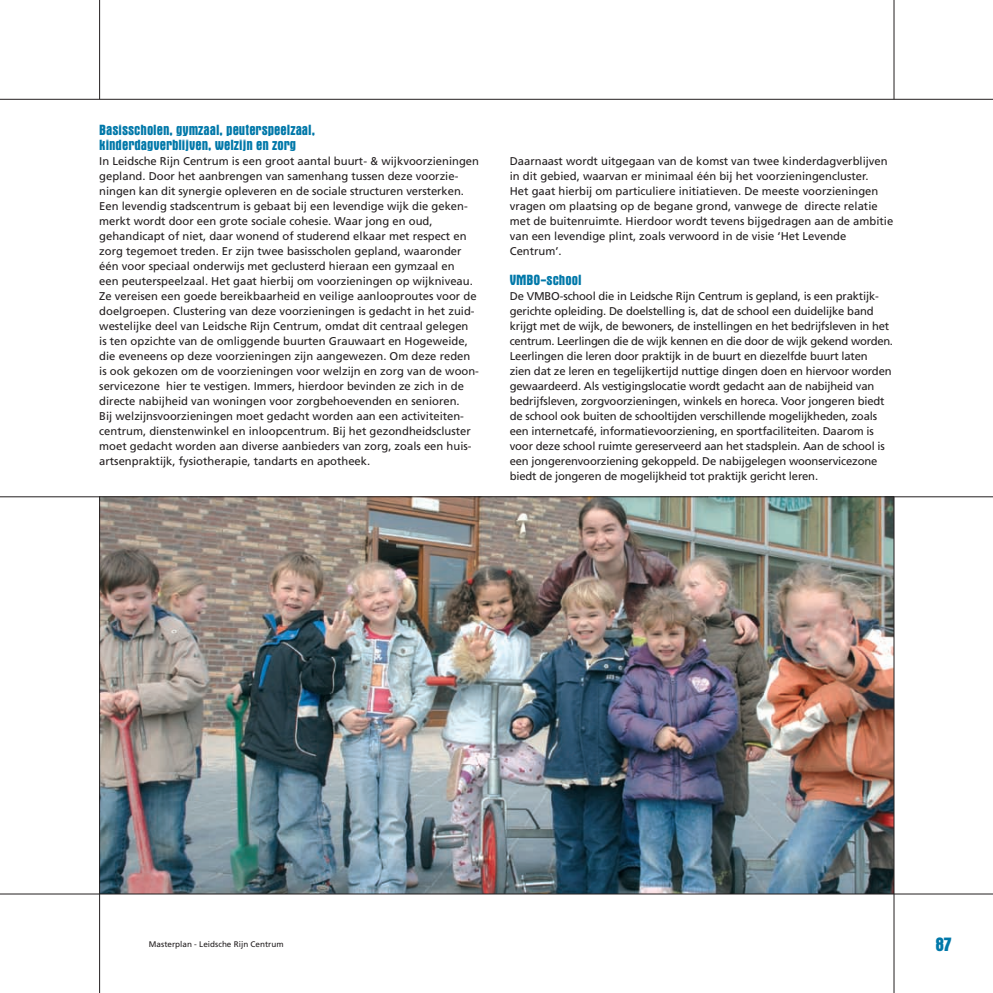
<style>
.page{position:relative;width:993px;height:993px;background:#fff}
.page>*{position:absolute;margin:0;border:0;box-sizing:border-box;transform-origin:0 0}
.t1{font:700 condensed 20px "Aurora BT";color:#0078a9}
.t2{font:700 condensed 15px/15px "Aurora BT";color:#0078a9}
.t3{font:11.25px/15px "Frutiger";color:#231f20}
.t4{font:8.12px "Frutiger";color:#231f20}
</style>
<div class="page">
<img style="left:100px;top:497px;width:793px;height:396px">
<hr style="left:0;top:893px;width:992px;height:1px;background:#231f20">
<hr style="left:99px;top:0;width:1px;height:99px;background:#231f20">
<hr style="left:893px;top:0;width:1px;height:99px;background:#231f20">
<hr style="left:0;top:99px;width:992px;height:1px;background:#231f20">
<hr style="left:99px;top:496px;width:1px;height:496px;background:#231f20">
<hr style="left:893px;top:496px;width:1px;height:496px;background:#231f20">
<hr style="left:0;top:496px;width:992px;height:1px;background:#231f20">
<h2 class="t2" style="left:99px;top:122px;width:217px">Basisscholen, gymzaal, peuterspeelzaal, kinderdagverblijven, welzijn en zorg</h2>
<p class="t3" style="left:99px;top:153px;width:381px">In Leidsche Rijn Centrum is een groot aantal buurt- &amp; wijkvoorzieningen gepland. Door het aanbrengen van samenhang tussen deze voorzie&shy;ningen kan dit synergie opleveren en de sociale structuren versterken.<br>Een levendig stadscentrum is gebaat bij een levendige wijk die geken&shy;merkt wordt door een grote sociale cohesie. Waar jong en oud, gehandicapt of niet, daar wonend of studerend elkaar met respect en zorg tegemoet treden. Er zijn twee basisscholen gepland, waaronder één voor speciaal onderwijs met geclusterd hieraan een gymzaal en<br>een peuterspeelzaal. Het gaat hierbij om voorzieningen op wijkniveau.<br>Ze vereisen een goede bereikbaarheid en veilige aanlooproutes voor de doelgroepen. Clustering van deze voorzieningen is gedacht in het zuid&shy;westelijke deel van Leidsche Rijn Centrum, omdat dit centraal gelegen<br>is ten opzichte van de omliggende buurten Grauwaart en Hogeweide, die eveneens op deze voorzieningen zijn aangewezen. Om deze reden is ook gekozen om de voorzieningen voor welzijn en zorg van de woon&shy;servicezone hier te vestigen. Immers, hierdoor bevinden ze zich in de directe nabijheid van woningen voor zorgbehoevenden en senioren.<br>Bij welzijnsvoorzieningen moet gedacht worden aan een activiteiten&shy;centrum, dienstenwinkel en inloopcentrum. Bij het gezondheidscluster moet gedacht worden aan diverse aanbieders van zorg, zoals een huis&shy;artsenpraktijk, fysiotherapie, tandarts en apotheek.</p>
<p class="t3" style="left:509px;top:153px;width:385px">Daarnaast wordt uitgegaan van de komst van twee kinderdagverblijven in dit gebied, waarvan er minimaal één bij het voorzieningencluster.<br>Het gaat hierbij om particuliere initiatieven. De meeste voorzieningen vragen om plaatsing op de begane grond, vanwege de directe relatie met de buitenruimte. Hierdoor wordt tevens bijgedragen aan de ambitie van een levendige plint, zoals verwoord in de visie ‘Het Levende Centrum’.</p>
<h2 class="t2" style="left:509px;top:272px;width:73px">VMBO-school</h2>
<p class="t3" style="left:509px;top:288px;width:384px">De VMBO-school die in Leidsche Rijn Centrum is gepland, is een praktijk&shy;gerichte opleiding. De doelstelling is, dat de school een duidelijke band krijgt met de wijk, de bewoners, de instellingen en het bedrijfsleven in het centrum. Leerlingen die de wijk kennen en die door de wijk gekend worden.<br>Leerlingen die leren door praktijk in de buurt en diezelfde buurt laten<br>zien dat ze leren en tegelijkertijd nuttige dingen doen en hiervoor worden gewaardeerd. Als vestigingslocatie wordt gedacht aan de nabijheid van bedrijfsleven, zorgvoorzieningen, winkels en horeca. Voor jongeren biedt de school ook buiten de schooltijden verschillende mogelijkheden, zoals een internetcafé, informatievoorziening, en sportfaciliteiten. Daarom is voor deze school ruimte gereserveerd aan het stadsplein. Aan de school is een jongerenvoorziening gekoppeld. De nabijgelegen woonservicezone biedt de jongeren de mogelijkheid tot praktijk gericht leren.</p>
<p class="t4" style="left:149px;top:938px;width:136px">Masterplan - Leidsche Rijn Centrum</p>
<h1 class="t1" style="left:935px;top:932px;width:17px">87</h1>
</div>
